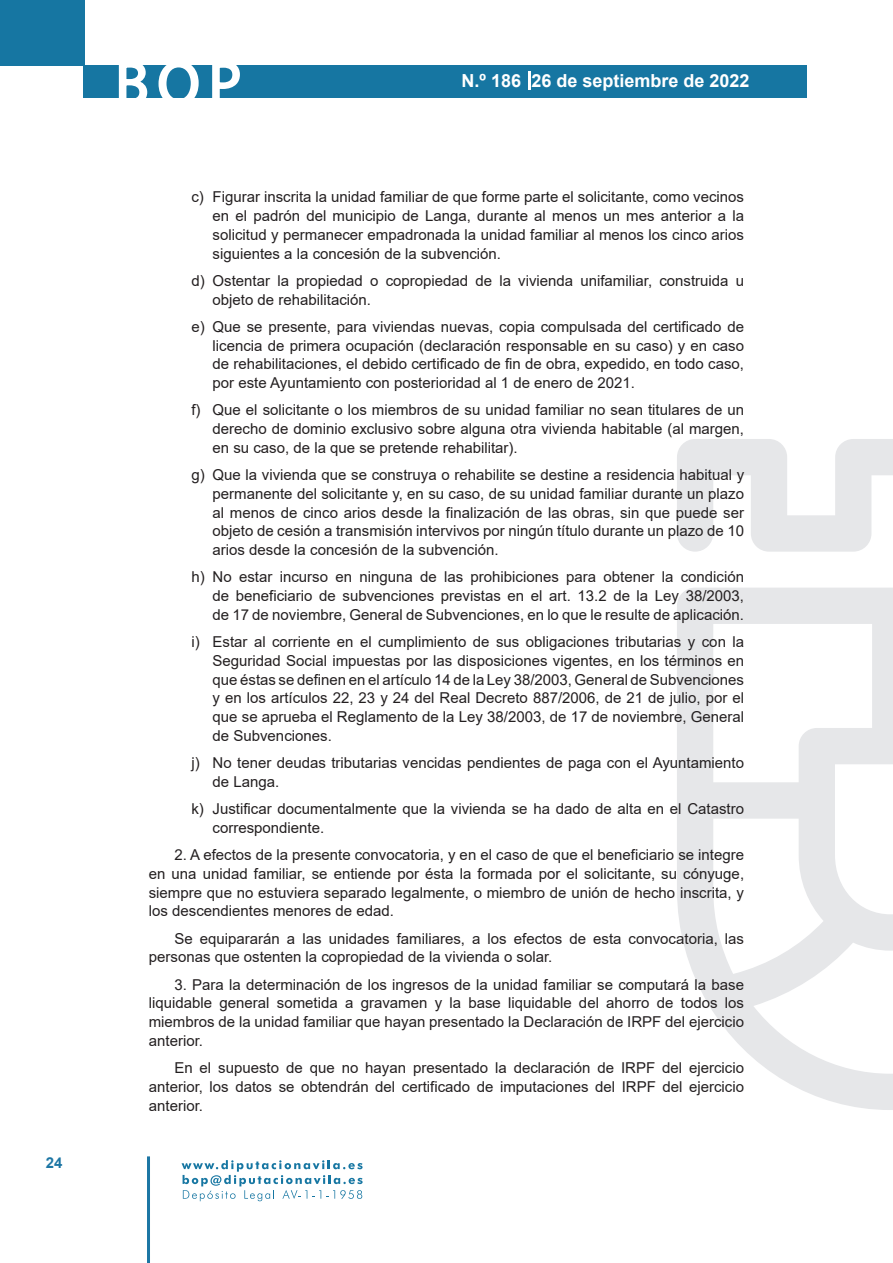
<style>
.page{position:relative;width:893px;height:1263px;background:#fff}
.page>*{position:absolute;margin:0;border:0;box-sizing:border-box;transform-origin:0 0}
.t1{font:500 61.5px "Avant Garde";color:#fff}
.t2{font:700 18px "Arial";color:#fff}
.t3{font:15px/18.8px "Arial";color:#231f20;text-align:justify}
.t4{font:700 15px "Arial";color:#1d76a4}
</style>
<div class="page">
<div style="left:0;top:0;width:85px;height:65px;background:#1676a2"></div>
<div style="left:84px;top:65px;width:723px;height:33px;background:#1676a2"></div>
<svg style="left:118px;top:65px;width:30px;height:33px"></svg>
<svg style="left:158px;top:65px;width:41px;height:33px"></svg>
<svg style="left:212px;top:65px;width:28px;height:33px"></svg>
<svg style="left:182px;top:1160px;width:181px;height:41px"></svg>
<hr style="left:147px;top:1156px;width:3px;height:107px;background:#1d76a4">
<svg style="left:529px;top:71px;width:2px;height:19px"></svg>
<svg style="left:677px;top:439px;width:216px;height:671px"></svg>
<p class="t4" style="left:46px;top:1152px;width:18px">24</p>
<h1 class="t1" style="left:115px;top:46px;width:128px">BOP</h1>
<p class="t2" style="left:462px;top:68px;width:289px">N.º 186 26 de septiembre de 2022</p>
<p class="t3" style="left:213px;top:188px;width:533px;text-indent:-21px">c) Figurar inscrita la unidad familiar de que forme parte el solicitante, como vecinos en el padrón del municipio de Langa, durante al menos un mes anterior a la solicitud y permanecer empadronada la unidad familiar al menos los cinco arios siguientes a la concesión de la subvención.</p>
<p class="t3" style="left:213px;top:271px;width:533px;text-indent:-21px">d) Ostentar la propiedad o copropiedad de la vivienda unifamiliar, construida u objeto de rehabilitación.</p>
<p class="t3" style="left:213px;top:317px;width:533px;text-indent:-21px">e) Que se presente, para viviendas nuevas, copia compulsada del certificado de licencia de primera ocupación (declaración responsable en su caso) y en caso de rehabilitaciones, el debido certificado de fin de obra, expedido, en todo caso, por este Ayuntamiento con posterioridad al 1 de enero de 2021.</p>
<p class="t3" style="left:213px;top:401px;width:533px;text-indent:-21px">f) Que el solicitante o los miembros de su unidad familiar no sean titulares de un derecho de dominio exclusivo sobre alguna otra vivienda habitable (al margen, en su caso, de la que se pretende rehabilitar).</p>
<p class="t3" style="left:213px;top:465px;width:533px;text-indent:-21px">g) Que la vivienda que se construya o rehabilite se destine a residencia habitual y permanente del solicitante y, en su caso, de su unidad familiar durante un plazo al menos de cinco arios desde la finalización de las obras, sin que puede ser objeto de cesión a transmisión intervivos por ningún título durante un plazo de 10 arios desde la concesión de la subvención.</p>
<p class="t3" style="left:213px;top:568px;width:533px;text-indent:-21px">h) No estar incurso en ninguna de las prohibiciones para obtener la condición de beneficiario de subvenciones previstas en el art. 13.2 de la Ley 38/2003, de 17 de noviembre, General de Subvenciones, en lo que le resulte de aplicación.</p>
<p class="t3" style="left:213px;top:632px;width:533px;text-indent:-21px">i) Estar al corriente en el cumplimiento de sus obligaciones tributarias y con la Seguridad Social impuestas por las disposiciones vigentes, en los términos en que éstas se definen en el artículo 14 de la Ley 38/2003, General de Subvenciones y en los artículos 22, 23 y 24 del Real Decreto 887/2006, de 21 de julio, por el que se aprueba el Reglamento de la Ley 38/2003, de 17 de noviembre, General de Subvenciones.</p>
<p class="t3" style="left:213px;top:753px;width:533px;text-indent:-21px">j) No tener deudas tributarias vencidas pendientes de paga con el Ayuntamiento de Langa.</p>
<p class="t3" style="left:213px;top:799px;width:533px;text-indent:-21px">k) Justificar documentalmente que la vivienda se ha dado de alta en el Catastro correspondiente.</p>
<p class="t3" style="left:149px;top:845px;width:597px;text-indent:26px">2. A efectos de la presente convocatoria, y en el caso de que el beneficiario se integre en una unidad familiar, se entiende por ésta la formada por el solicitante, su cónyuge, siempre que no estuviera separado legalmente, o miembro de unión de hecho inscrita, y los descendientes menores de edad.</p>
<p class="t3" style="left:149px;top:929px;width:597px;text-indent:26px">Se equipararán a las unidades familiares, a los efectos de esta convocatoria, las personas que ostenten la copropiedad de la vivienda o solar.</p>
<p class="t3" style="left:149px;top:975px;width:597px;text-indent:26px">3. Para la determinación de los ingresos de la unidad familiar se computará la base liquidable general sometida a gravamen y la base liquidable del ahorro de todos los miembros de la unidad familiar que hayan presentado la Declaración de IRPF del ejercicio anterior.</p>
<p class="t3" style="left:149px;top:1058px;width:597px;text-indent:26px">En el supuesto de que no hayan presentado la declaración de IRPF del ejercicio anterior, los datos se obtendrán del certificado de imputaciones del IRPF del ejercicio anterior.</p>
</div>
